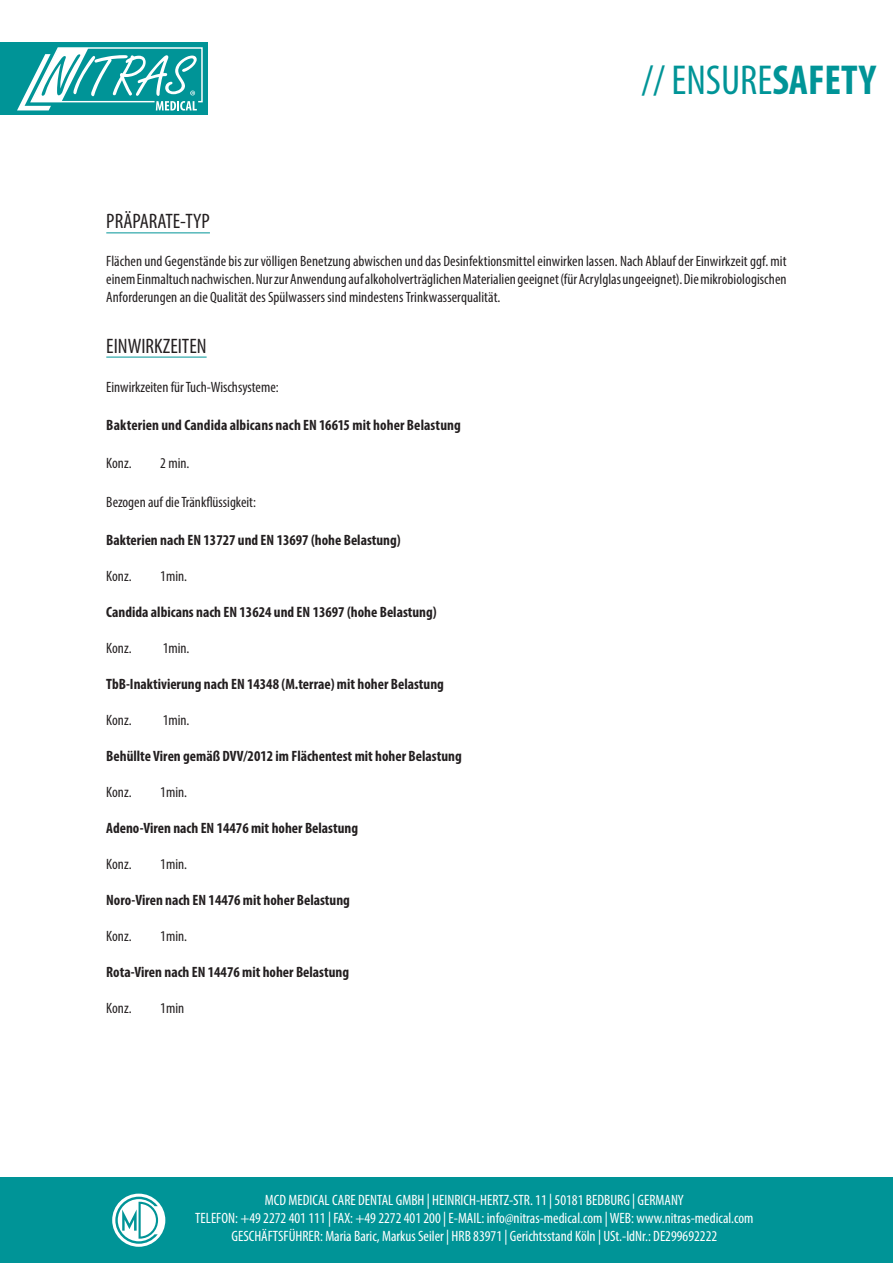
<style>
.page{position:relative;width:893px;height:1263px;background:#fff}
.page>*{position:absolute;margin:0;border:0;box-sizing:border-box;transform-origin:0 0}
.t1{font:condensed 42px "Myriad Pro";color:#009497}
.t2{font:condensed 21px "Myriad Pro";color:#231f20}
.Artikeltext{font:condensed 15px/18px "Myriad Pro";color:#231f20;text-align:justify}
.Artikeltext-2{font:700 condensed 15px "Myriad Pro";color:#231f20}
.t3{font:condensed 15px/18px "Myriad Pro";color:#fff;text-align:center}
.s1{font-weight:700}
</style>
<div class="page">
<div style="left:0;top:43px;width:207px;height:72px;background:#009497"></div>
<svg style="left:17px;top:47px;width:186px;height:64px"></svg>
<div style="left:0;top:1178px;width:893px;height:85px;background:#009497"></div>
<svg style="left:112px;top:1193px;width:53px;height:54px"></svg>
<hr style="left:106px;top:232px;width:104px;height:1px;background:#009497">
<hr style="left:106px;top:357px;width:101px;height:1px;background:#009497">
<h1 class="t1" style="left:641px;top:55px;width:236px">// ENSURE<span class="s1">SAFETY</span></h1>
<p class="t2" style="left:106px;top:209px;width:105px">PRÄPARATE-TYP</p>
<p class="Artikeltext" style="left:106px;top:252px;width:682px">Flächen und Gegenstände bis zur völligen Benetzung abwischen und das Desinfektionsmittel einwirken lassen. Nach Ablauf der Einwirkzeit ggf. mit einem Einmaltuch nachwischen. Nur zur Anwendung auf alkoholverträglichen Materialien geeignet (für Acrylglas ungeeignet). Die mikrobiologischen Anforderungen an die Qualität des Spülwassers sind mindestens Trinkwasserqualität.</p>
<p class="t2" style="left:106px;top:333px;width:102px">EINWIRKZEITEN</p>
<p class="Artikeltext" style="left:106px;top:378px;width:174px">Einwirkzeiten für Tuch-Wischsysteme:</p>
<p class="Artikeltext-2" style="left:106px;top:416px;width:356px">Bakterien und Candida albicans nach EN 16615 mit hoher Belastung</p>
<p class="Artikeltext" style="left:106px;top:454px;width:27px">Konz.</p>
<p class="Artikeltext" style="left:160px;top:454px;width:31px">2 min.</p>
<p class="Artikeltext" style="left:106px;top:493px;width:151px">Bezogen auf die Tränkflüssigkeit:</p>
<p class="Artikeltext-2" style="left:106px;top:531px;width:296px">Bakterien nach EN 13727 und EN 13697 (hohe Belastung)</p>
<p class="Artikeltext" style="left:106px;top:567px;width:27px">Konz.</p>
<p class="Artikeltext" style="left:160px;top:567px;width:28px">1min.</p>
<p class="Artikeltext-2" style="left:106px;top:603px;width:332px">Candida albicans nach EN 13624 und EN 13697 (hohe Belastung)</p>
<p class="Artikeltext" style="left:106px;top:639px;width:27px">Konz.</p>
<p class="Artikeltext" style="left:163px;top:639px;width:28px">1min.</p>
<p class="Artikeltext-2" style="left:106px;top:675px;width:339px">TbB-Inaktivierung nach EN 14348 (M.terrae) mit hoher Belastung</p>
<p class="Artikeltext" style="left:106px;top:711px;width:27px">Konz.</p>
<p class="Artikeltext" style="left:163px;top:711px;width:28px">1min.</p>
<p class="Artikeltext-2" style="left:106px;top:747px;width:357px">Behüllte Viren gemäß DVV/2012 im Flächentest mit hoher Belastung</p>
<p class="Artikeltext" style="left:106px;top:783px;width:27px">Konz.</p>
<p class="Artikeltext" style="left:160px;top:783px;width:28px">1min.</p>
<p class="Artikeltext-2" style="left:106px;top:819px;width:253px">Adeno-Viren nach EN 14476 mit hoher Belastung</p>
<p class="Artikeltext" style="left:106px;top:855px;width:27px">Konz.</p>
<p class="Artikeltext" style="left:160px;top:855px;width:28px">1min.</p>
<p class="Artikeltext-2" style="left:106px;top:891px;width:245px">Noro-Viren nach EN 14476 mit hoher Belastung</p>
<p class="Artikeltext" style="left:106px;top:927px;width:27px">Konz.</p>
<p class="Artikeltext" style="left:160px;top:927px;width:28px">1min.</p>
<p class="Artikeltext-2" style="left:106px;top:963px;width:244px">Rota-Viren nach EN 14476 mit hoher Belastung</p>
<p class="Artikeltext" style="left:106px;top:999px;width:27px">Konz.</p>
<p class="Artikeltext" style="left:160px;top:999px;width:25px">1min</p>
<p class="t3" style="left:195px;top:1191px;width:560px">MCD MEDICAL CARE DENTAL GMBH | HEINRICH-HERTZ-STR. 11 | 50181 BEDBURG | GERMANY<br>TELEFON: +49 2272 401 111 | FAX: +49 2272 401 200 | E-MAIL: info@nitras-medical.com | WEB: www.nitras-medical.com<br>GESCHÄFTSFÜHRER: Maria Baric, Markus Seiler | HRB 83971 | Gerichtsstand Köln | USt.-IdNr.: DE299692222</p>
</div>
